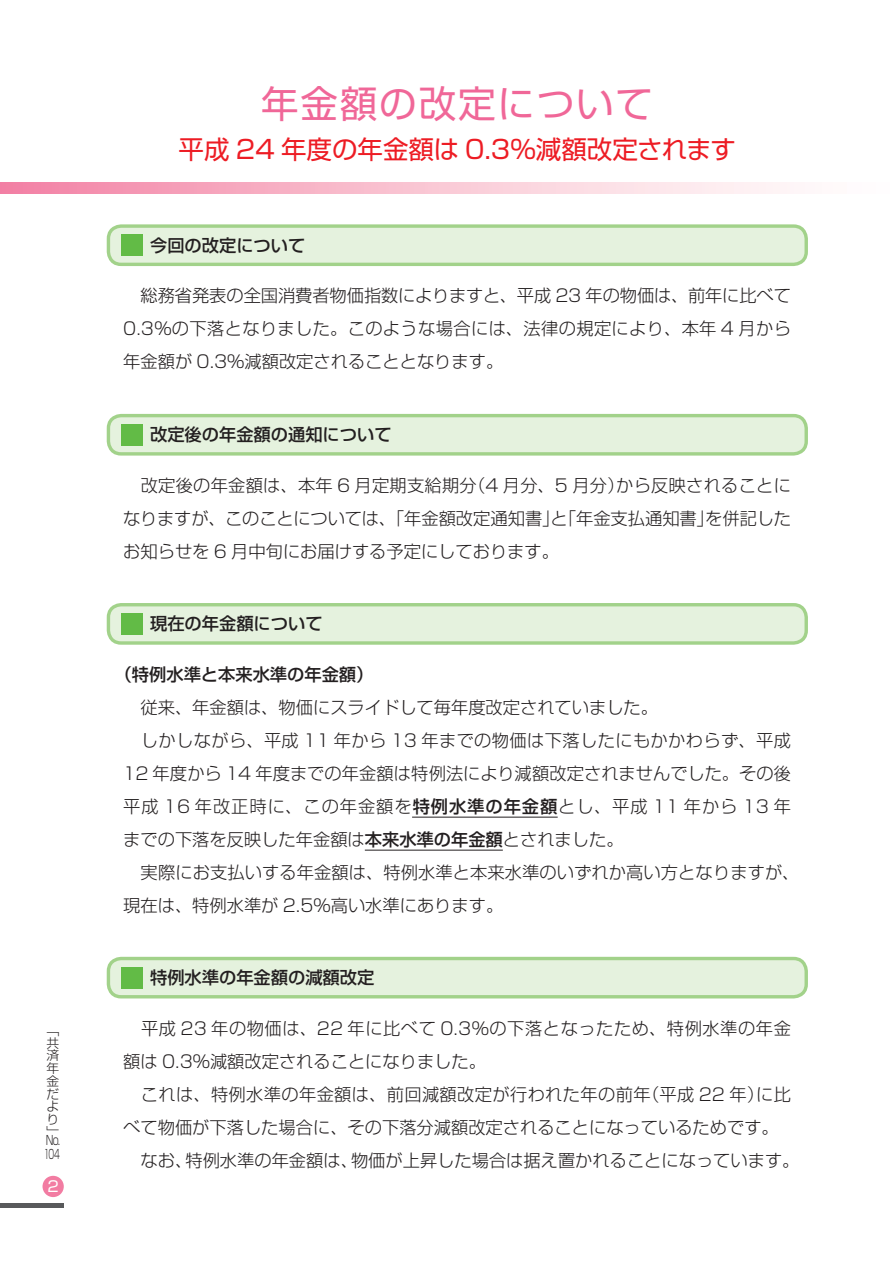
<style>
.page{position:relative;width:893px;height:1263px;background:#fff}
.page>*{position:absolute;margin:0;border:0;box-sizing:border-box;transform-origin:0 0}
.t1{font:37.5px "Shin Go Pr 5 Regular 90 pv RKSJ H";letter-spacing:.05em;color:#f06798}
.t2{font:25.5px "Shin Go Pr 5 Regular 90 pv RKSJ H";color:#ed1c24}
.t3{font:17.25px/33px "Shin Go Pr 5 Light 90 pv RKSJ H";color:#231f20;text-align:justify}
.t4{font:17.25px "Shin Go Pr 5 Medium 90 pv RKSJ H";color:#231f20}
.t5{font:14.85px "Shin Go Pr 5 Regular 90 pv RKSJ H";color:#fff}
.t6{font:12.75px/12.8px "Shin Go Pr 5 Light 90 pv RKSJ H";color:#231f20}
.t7{font:12.75px "Shin Go Pr 5 Light 90 pv RKSJ H";color:#231f20;scale:.75 1}
.t8{font:12.75px "Shin Go Pr 5 Light 90 pv RKSJ H";color:#231f20;scale:.6 1}
.s1{font-family:"Shin Go Pr 5 Medium 90 pv RKSJ H"}
</style>
<div class="page">
<div style="left:0;top:1203px;width:64px;height:5px;background:#58595b"></div>
<div style="left:43px;top:1176px;width:21px;height:21px;background:#f27ca2;border-radius:50%"></div>
<svg style="left:0;top:183px;width:787px;height:10px;background:#f8bfcf"></svg>
<div style="left:108px;top:226px;width:698px;height:38px;background:#e5f2de;border-radius:13px"></div>
<div style="left:107px;top:224px;width:701px;height:42px;border:3px solid #a2d28a;border-radius:13px"></div>
<div style="left:122px;top:235px;width:21px;height:21px;background:#62bb46"></div>
<div style="left:108px;top:416px;width:698px;height:38px;background:#e5f2de;border-radius:13px"></div>
<div style="left:107px;top:414px;width:701px;height:42px;border:3px solid #a2d28a;border-radius:13px"></div>
<div style="left:122px;top:424px;width:21px;height:21px;background:#62bb46"></div>
<div style="left:108px;top:605px;width:698px;height:38px;background:#e5f2de;border-radius:13px"></div>
<div style="left:107px;top:603px;width:701px;height:42px;border:3px solid #a2d28a;border-radius:13px"></div>
<hr style="left:412px;top:817px;width:146px;height:1px;background:#231f20">
<hr style="left:365px;top:850px;width:138px;height:1px;background:#231f20">
<div style="left:122px;top:613px;width:21px;height:21px;background:#62bb46"></div>
<div style="left:108px;top:958px;width:698px;height:39px;background:#e5f2de;border-radius:13px"></div>
<div style="left:107px;top:957px;width:701px;height:41px;border:3px solid #a2d28a;border-radius:13px"></div>
<div style="left:122px;top:967px;width:21px;height:21px;background:#62bb46"></div>
<p class="t6" style="left:46px;top:1025px;width:14px">「共済年金だより」</p>
<p class="t7" style="left:46px;top:1135px;width:21px">No.</p>
<p class="t5" style="left:47px;top:1181px;width:13px">2</p>
<p class="t8" style="left:44px;top:1149px;width:28px">104</p>
<h1 class="t1" style="left:261px;top:90px;width:393px">年金額の改定について</h1>
<h2 class="t2" style="left:179px;top:140px;width:559px">平成 24 年度の年金額は 0.3％減額改定されます</h2>
<p class="t4" style="left:150px;top:239px;width:157px">今回の改定について</p>
<p class="t3" style="left:123px;top:282px;width:669px">　総務省発表の全国消費者物価指数によりますと、平成 23 年の物価は、前年に比べて0.3％の下落となりました。このような場合には、法律の規定により、本年 4 月から年金額が 0.3％減額改定されることとなります。</p>
<p class="t4" style="left:150px;top:428px;width:243px">改定後の年金額の通知について</p>
<p class="t3" style="left:123px;top:471px;width:669px">　改定後の年金額は、本年 6 月定期支給期分（4 月分、5 月分）から反映されることになりますが、このことについては、「年金額改定通知書」と「年金支払通知書」を併記したお知らせを 6 月中旬にお届けする予定にしております。</p>
<p class="t4" style="left:150px;top:617px;width:174px">現在の年金額について</p>
<p class="t4" style="left:115px;top:668px;width:260px">（特例水準と本来水準の年金額）</p>
<p class="t3" style="left:123px;top:693px;width:678px;text-align:left">　従来、年金額は、物価にスライドして毎年度改定されていました。<br>　しかしながら、平成 11 年から 13 年までの物価は下落したにもかかわらず、平成12 年度から 14 年度までの年金額は特例法により減額改定されませんでした。その後平成 16 年改正時に、この年金額を<span class="s1">特例水準の年金額</span>とし、平成 11 年から 13 年までの下落を反映した年金額は<span class="s1">本来水準の年金額</span>とされました。<br>　実際にお支払いする年金額は、特例水準と本来水準のいずれか高い方となりますが、現在は、特例水準が 2.5％高い水準にあります。</p>
<p class="t4" style="left:150px;top:971px;width:226px">特例水準の年金額の減額改定</p>
<p class="t3" style="left:123px;top:1014px;width:678px;text-align:left">　平成 23 年の物価は、22 年に比べて 0.3％の下落となったため、特例水準の年金額は 0.3％減額改定されることになりました。<br>　これは、特例水準の年金額は、前回減額改定が行われた年の前年（平成 22 年）に比べて物価が下落した場合に、その下落分減額改定されることになっているためです。　なお、特例水準の年金額は、物価が上昇した場合は据え置かれることになっています。</p>
</div>
